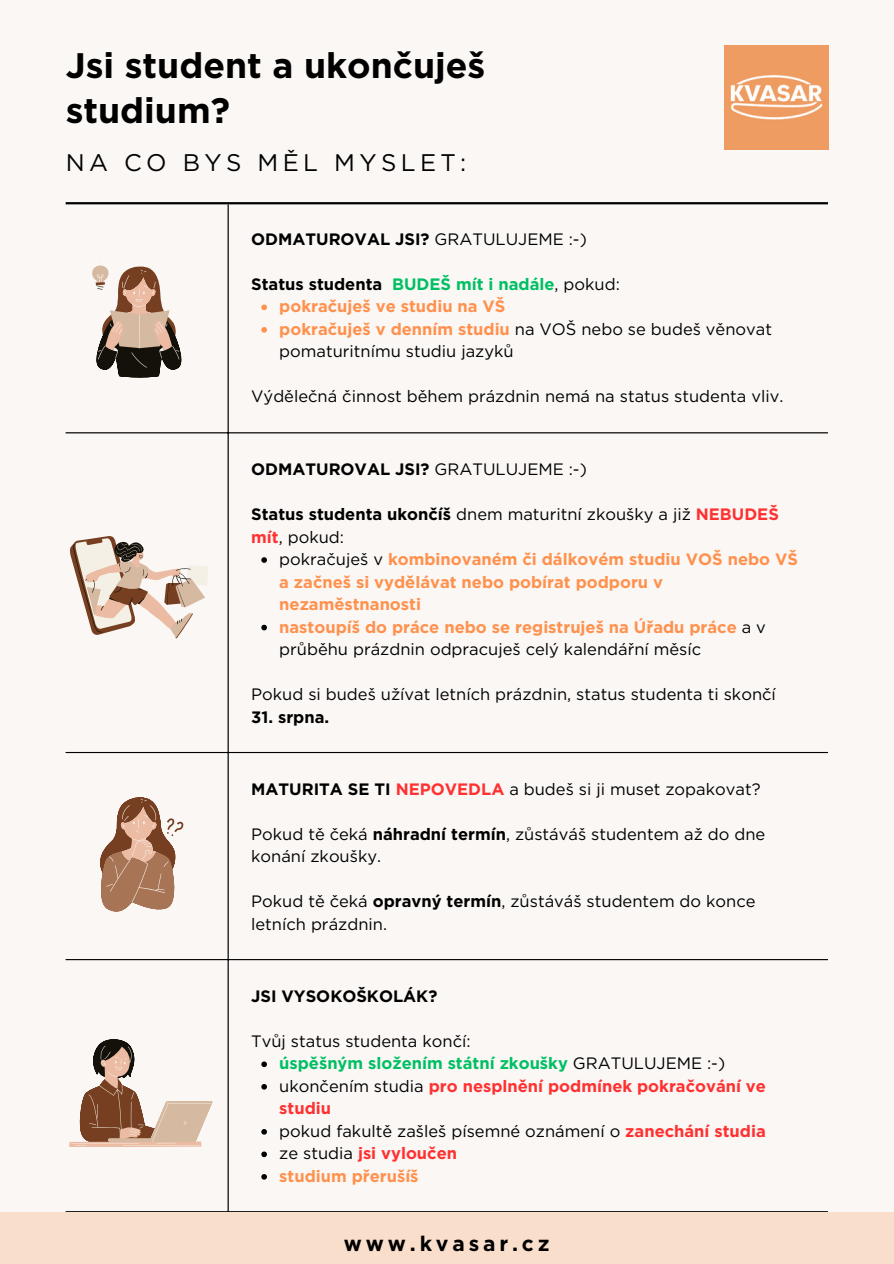
<style>
.page{position:relative;width:894px;height:1264px;background:#fff}
.page>*{position:absolute;margin:0;border:0;box-sizing:border-box;transform-origin:0 0}
.t1{font:700 35.4px/45px "Gotham";color:#000}
.t2{font:24px "Gotham";letter-spacing:.185em;color:#000}
.t3{font:700 21px "Gotham";letter-spacing:.185em;color:#000}
.t4{font:16.5px/22.5px "Gotham";color:#000}
.t5{font:700 16.5px/22.5px "Gotham";color:#ff914d}
.t6{font:700 16.5px "Gotham";color:#000}
.t7{font:700 16.5px "Gotham";color:#00bf63}
.t8{font:700 16.5px/22.5px "Gotham";color:#ff3131}
.s1{font-weight:400}
.s2{color:#000}
.s3{font-weight:400;color:#000}
.s4{font-weight:700}
.s5{font-weight:700;color:#ff3131}
.s6{font-weight:700;color:#ff914d}
</style>
<div class="page">
<div style="left:0;top:0;width:893px;height:1263px;background:#faf7f5"></div>
<svg style="left:261px;top:304px;width:6px;height:6px"></svg>
<svg style="left:261px;top:327px;width:6px;height:6px"></svg>
<svg style="left:261px;top:557px;width:6px;height:6px"></svg>
<svg style="left:261px;top:624px;width:6px;height:6px"></svg>
<svg style="left:261px;top:1061px;width:6px;height:6px"></svg>
<svg style="left:261px;top:1084px;width:6px;height:5px"></svg>
<svg style="left:261px;top:1129px;width:6px;height:5px"></svg>
<svg style="left:261px;top:1151px;width:6px;height:6px"></svg>
<svg style="left:261px;top:1174px;width:6px;height:5px"></svg>
<hr style="left:227px;top:204px;width:2px;height:1007px;background:#000">
<hr style="left:66px;top:432px;width:761px;height:1px;background:#000">
<hr style="left:66px;top:752px;width:761px;height:1px;background:#000">
<hr style="left:66px;top:959px;width:761px;height:1px;background:#000">
<hr style="left:66px;top:1211px;width:761px;height:1px;background:#000">
<hr style="left:66px;top:202px;width:761px;height:2px;background:#000">
<svg style="left:70px;top:536px;width:137px;height:102px"></svg>
<svg style="left:100px;top:797px;width:83px;height:115px"></svg>
<svg style="left:90px;top:262px;width:92px;height:115px"></svg>
<svg style="left:69px;top:1039px;width:143px;height:107px"></svg>
<img style="left:724px;top:46px;width:104px;height:103px">
<div style="left:0;top:1212px;width:893px;height:51px;background:#fadecc"></div>
<p class="t1" style="left:66px;top:43px;width:421px">Jsi student a ukončuješ studium?</p>
<p class="t2" style="left:66px;top:148px;width:402px">NA CO BYS MĚL MYSLET:</p>
<h1 class="t6" style="left:251px;top:229px;width:337px">ODMATUROVAL JSI? <span class="s1">GRATULUJEME :-)</span></h1>
<p class="t7" style="left:251px;top:274px;width:370px"><span class="s2">Status studenta</span> BUDEŠ mít i nadále<span class="s3">, pokud:</span></p>
<h2 class="t5" style="left:279px;top:295px;width:494px">pokračuješ ve studiu na VŠ<br>pokračuješ v denním studiu <span class="s3">na VOŠ nebo se budeš věnovat</span></h2>
<p class="t4" style="left:279px;top:340px;width:236px">pomaturitnímu studiu jazyků</p>
<p class="t4" style="left:251px;top:385px;width:533px">Výdělečná činnost během prázdnin nemá na status studenta vliv.</p>
<p class="t6" style="left:251px;top:459px;width:337px">ODMATUROVAL JSI? <span class="s1">GRATULUJEME :-)</span></p>
<p class="t4" style="left:251px;top:503px;width:529px"><span class="s4">Status studenta ukončíš</span> dnem maturitní zkoušky a již <span class="s5">NEBUDEŠ mít</span>, pokud:</p>
<p class="t5" style="left:279px;top:548px;width:520px"><span class="s3">pokračuješ v</span> kombinovaném či dálkovém studiu VOŠ nebo VŠ a začneš si vydělávat nebo pobírat podporu v nezaměstnanosti</p>
<p class="t4" style="left:279px;top:615px;width:488px"><span class="s6">nastoupíš do práce nebo se registruješ na Úřadu práce</span> a v průběhu prázdnin odpracuješ celý kalendářní měsíc</p>
<p class="t4" style="left:251px;top:683px;width:526px">Pokud si budeš užívat letních prázdnin, status studenta ti skončí</p>
<p class="t6" style="left:251px;top:706px;width:79px">31. srpna.</p>
<p class="t4" style="left:251px;top:777px;width:510px"><span class="s4">MATURITA SE TI</span> <span class="s5">NEPOVEDLA</span> a budeš si ji muset zopakovat?</p>
<p class="t4" style="left:251px;top:822px;width:515px">Pokud tě čeká <span class="s4">náhradní termín</span>, zůstáváš studentem až do dne konání zkoušky.</p>
<p class="t4" style="left:251px;top:890px;width:505px">Pokud tě čeká <span class="s4">opravný termín</span>, zůstáváš studentem do konce letních prázdnin.</p>
<p class="t6" style="left:251px;top:985px;width:187px">JSI VYSOKOŠKOLÁK?</p>
<p class="t4" style="left:251px;top:1029px;width:221px">Tvůj status studenta končí:</p>
<p class="t7" style="left:279px;top:1053px;width:447px">úspěšným složením státní zkoušky <span class="s3">GRATULUJEME :-)</span></p>
<p class="t8" style="left:279px;top:1074px;width:488px"><span class="s3">ukončením studia</span> pro nesplnění podmínek pokračování ve studiu</p>
<p class="t4" style="left:279px;top:1119px;width:488px">pokud fakultě zašleš písemné oznámení o <span class="s5">zanechání studia</span></p>
<p class="t8" style="left:279px;top:1142px;width:179px"><span class="s3">ze studia</span> jsi vyloučen</p>
<p class="t5" style="left:279px;top:1164px;width:141px">studium přerušíš</p>
<p class="t3" style="left:344px;top:1230px;width:207px">www.kvasar.cz</p>
</div>
